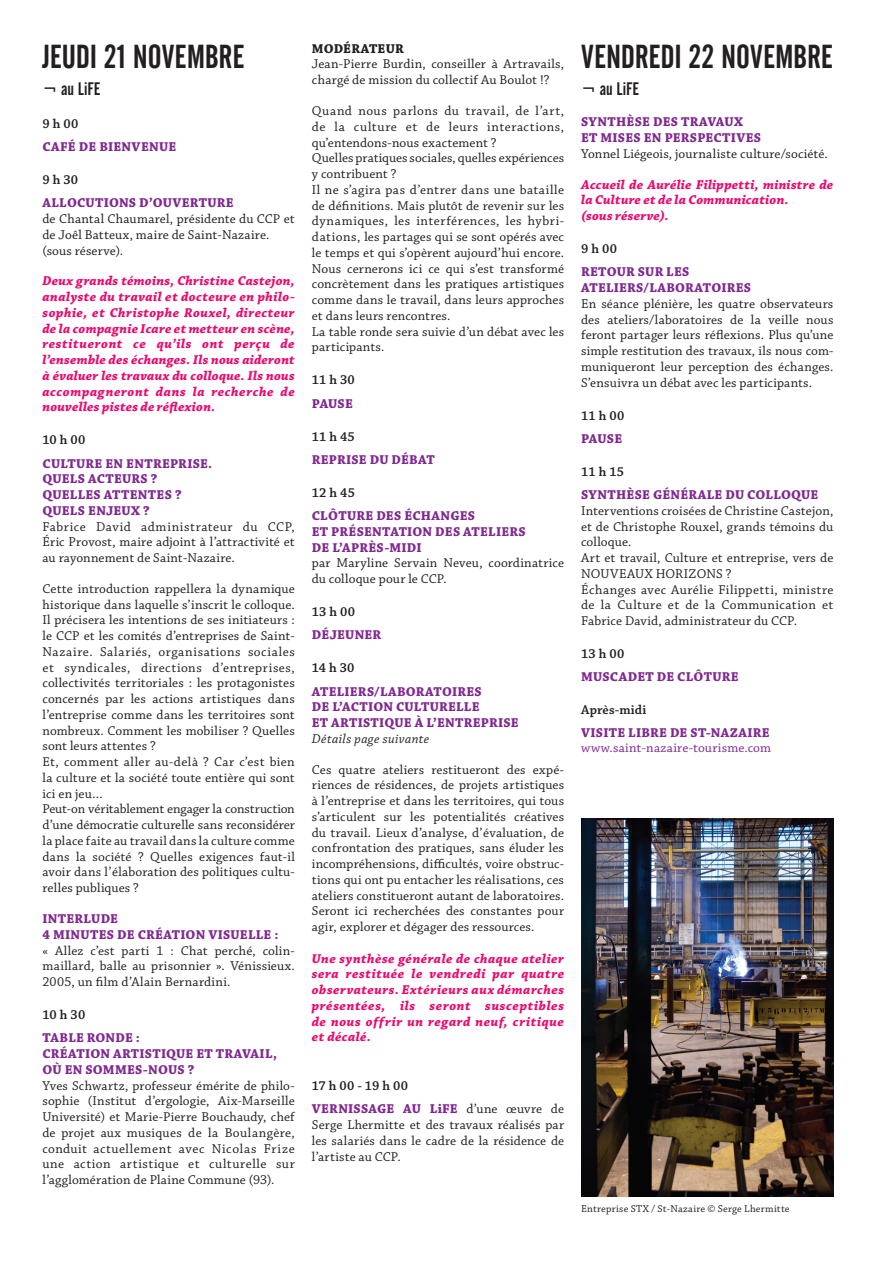
<style>
.page{position:relative;width:893px;height:1263px;background:#fff}
.page>*{position:absolute;margin:0;border:0;box-sizing:border-box;transform-origin:0 0}
.t1{font:33px "Alternate Gothic No 2 BT";color:#231f20}
.t2{font:18px "Alternate Gothic No 2 BT";letter-spacing:.005em;color:#231f20}
.t3{font:13.5px/15.8px "Chaparral Pro";letter-spacing:.015em;color:#231f20}
.t4{font:italic 700 13.5px/15.8px "Chaparral Pro";letter-spacing:.025em;color:#ec096d;text-align:justify}
.t5{font:700 13.5px/15.8px "Chaparral Pro";letter-spacing:.02em;color:#802990}
.t6{font:600 13.5px "Chaparral Pro";letter-spacing:.015em;color:#231f20}
.t7{font:13.5px "Chaparral Pro";letter-spacing:.02em;color:#802990}
.t8{font:italic 13.5px "Chaparral Pro";letter-spacing:.03em;color:#231f20}
.t9{font:700 13.5px "Chaparral Pro";letter-spacing:.015em;color:#231f20}
.t10{font:10.5px "Chaparral Pro";letter-spacing:.02em;color:#231f20}
.s1{font-weight:600;color:#231f20}
.s2{font-weight:400;color:#231f20}
</style>
<div class="page">
<img style="left:581px;top:818px;width:252px;height:379px">
<h1 class="t1" style="left:43px;top:38px;width:204px">JEUDI 21 NOVEMBRE</h1>
<h2 class="t2" style="left:43px;top:78px;width:59px">¬ au LiFE</h2>
<p class="t6" style="left:43px;top:116px;width:37px">9 h 00</p>
<p class="t5" style="left:43px;top:139px;width:135px">CAFÉ DE BIENVENUE</p>
<p class="t6" style="left:43px;top:172px;width:37px">9 h 30</p>
<p class="t5" style="left:43px;top:196px;width:193px">ALLOCUTIONS D’OUVERTURE</p>
<p class="t3" style="left:43px;top:211px;width:254px">de Chantal Chaumarel, présidente du CCP et de Joêl Batteux, maire de Saint-Nazaire. (sous réserve).</p>
<p class="t4" style="left:43px;top:274px;width:254px">Deux grands témoins, Christine Castejon, analyste du travail et docteure en philo&shy;sophie, et Christophe Rouxel, directeur de la compagnie Icare et metteur en scène, restitueront ce qu’ils ont perçu de l’ensemble des échanges. Ils nous aideront à évaluer les travaux du colloque. Ils nous accompagneront dans la recherche de nouvelles pistes de réflexion.</p>
<p class="t6" style="left:43px;top:432px;width:45px">10 h 00</p>
<p class="t5" style="left:43px;top:456px;width:171px">CULTURE EN ENTREPRISE.<br>QUELS ACTEURS ?<br>QUELLES ATTENTES ?<br>QUELS ENJEUX ?</p>
<p class="t3" style="left:43px;top:519px;width:254px;text-align:justify">Fabrice David administrateur du CCP, Éric Provost, maire adjoint à l’attractivité et au rayonnement de Saint-Nazaire.</p>
<p class="t3" style="left:43px;top:581px;width:254px">Cette introduction rappellera la dynamique historique dans laquelle s’inscrit le colloque.<br>Il précisera les intentions de ses initiateurs : le CCP et les comités d’entreprises de Saint-Nazaire. Salariés, organisations sociales et syndicales, directions d’entreprises, collectivités territoriales : les protagonistes concernés par les actions artistiques dans l’entreprise comme dans les territoires sont nombreux. Comment les mobiliser ? Quelles sont leurs attentes ?<br>Et, comment aller au-delà ? Car c’est bien la culture et la société toute entière qui sont ici en jeu…<br>Peut-on véritablement engager la construction d’une démocratie culturelle sans reconsidérer la place faite au travail dans la culture comme dans la société ? Quelles exigences faut-il avoir dans l’élaboration des politiques cultu&shy;relles publiques ?</p>
<p class="t5" style="left:43px;top:911px;width:237px">INTERLUDE<br>4 MINUTES DE CRÉATION VISUELLE :</p>
<p class="t3" style="left:43px;top:943px;width:254px;text-align:justify">« Allez c’est parti 1 : Chat perché, colin&shy;maillard, balle au prisonnier ». Vénissieux.<br>2005, un film d’Alain Bernardini.</p>
<p class="t6" style="left:43px;top:1007px;width:44px">10 h 30</p>
<p class="t5" style="left:43px;top:1031px;width:236px">TABLE RONDE :<br>CRÉATION ARTISTIQUE ET TRAVAIL,<br>OÙ EN SOMMES-NOUS ?</p>
<p class="t3" style="left:43px;top:1078px;width:254px;text-align:justify">Yves Schwartz, professeur émérite de philo&shy;sophie (Institut d’ergologie, Aix-Marseille Université) et Marie-Pierre Bouchaudy, chef de projet aux musiques de la Boulangère, conduit actuellement avec Nicolas Frize une action artistique et culturelle sur l’agglomération de Plaine Commune (93).</p>
<p class="t9" style="left:312px;top:40px;width:93px">MODÉRATEUR</p>
<p class="t3" style="left:312px;top:57px;width:254px">Jean-Pierre Burdin, conseiller à Artravails, chargé de mission du collectif Au Boulot !?</p>
<p class="t3" style="left:312px;top:103px;width:254px">Quand nous parlons du travail, de l’art, de la culture et de leurs interactions, qu’entendons-nous exactement ?<br>Quelles pratiques sociales, quelles expériences y contribuent ?<br>Il ne s’agira pas d’entrer dans une bataille de définitions. Mais plutôt de revenir sur les dynamiques, les interférences, les hybri&shy;dations, les partages qui se sont opérés avec le temps et qui s’opèrent aujourd’hui encore.<br>Nous cernerons ici ce qui s’est transformé concrètement dans les pratiques artistiques comme dans le travail, dans leurs approches et dans leurs rencontres.<br>La table ronde sera suivie d’un débat avec les participants.</p>
<p class="t6" style="left:312px;top:372px;width:45px">11 h 30</p>
<p class="t5" style="left:312px;top:396px;width:43px">PAUSE</p>
<p class="t6" style="left:312px;top:429px;width:45px">11 h 45</p>
<p class="t5" style="left:312px;top:452px;width:124px">REPRISE DU DÉBAT</p>
<p class="t6" style="left:312px;top:485px;width:45px">12 h 45</p>
<p class="t5" style="left:312px;top:508px;width:215px">CLÔTURE DES ÉCHANGES<br>ET PRÉSENTATION DES ATELIERS<br>DE L’APRÈS-MIDI</p>
<p class="t3" style="left:312px;top:556px;width:254px">par Maryline Servain Neveu, coordinatrice du colloque pour le CCP.</p>
<p class="t6" style="left:312px;top:604px;width:45px">13 h 00</p>
<p class="t5" style="left:312px;top:628px;width:71px">DÉJEUNER</p>
<p class="t6" style="left:312px;top:660px;width:44px">14 h 30</p>
<p class="t5" style="left:312px;top:684px;width:208px">ATELIERS/LABORATOIRES<br>DE L’ACTION CULTURELLE<br>ET ARTISTIQUE À L’ENTREPRISE</p>
<p class="t8" style="left:312px;top:731px;width:119px">Détails page suivante</p>
<p class="t3" style="left:312px;top:762px;width:254px;text-align:justify">Ces quatre ateliers restitueront des expé&shy;riences de résidences, de projets artistiques à l’entreprise et dans les territoires, qui tous s’articulent sur les potentialités créatives du travail. Lieux d’analyse, d’évaluation, de confrontation des pratiques, sans éluder les incompréhensions, difficultés, voire obstruc&shy;tions qui ont pu entacher les réalisations, ces ateliers constitueront autant de laboratoires.<br>Seront ici recherchées des constantes pour agir, explorer et dégager des ressources.</p>
<p class="t4" style="left:312px;top:951px;width:254px">Une synthèse générale de chaque atelier sera restituée le vendredi par quatre observateurs. Extérieurs aux démarches présentées, ils seront susceptibles de nous offrir un regard neuf, critique et décalé.</p>
<p class="t5" style="left:312px;top:1075px;width:254px;line-height:23.2px"><span class="s1">17 h 00 - 19 h 00<br></span>VERNISSAGE AU LiFE <span class="s2">d’une œuvre de</span></p>
<p class="t3" style="left:312px;top:1117px;width:254px;text-align:justify">Serge Lhermitte et des travaux réalisés par les salariés dans le cadre de la résidence de l’artiste au CCP.</p>
<h1 class="t1" style="left:581px;top:38px;width:253px">VENDREDI 22 NOVEMBRE</h1>
<h2 class="t2" style="left:581px;top:78px;width:59px">¬ au LiFE</h2>
<p class="t5" style="left:581px;top:115px;width:182px">SYNTHÈSE DES TRAVAUX<br>ET MISES EN PERSPECTIVES</p>
<p class="t3" style="left:581px;top:146px;width:248px">Yonnel Liégeois, journaliste culture/société.</p>
<p class="t4" style="left:581px;top:177px;width:254px;text-align:left">Accueil de Aurélie Filippetti, ministre de la Culture et de la Communication.<br>(sous réserve).</p>
<p class="t6" style="left:581px;top:241px;width:37px">9 h 00</p>
<p class="t5" style="left:581px;top:265px;width:171px">RETOUR SUR LES<br>ATELIERS/LABORATOIRES</p>
<p class="t3" style="left:581px;top:296px;width:254px;text-align:justify">En séance plénière, les quatre observateurs des ateliers/laboratoires de la veille nous feront partager leurs réflexions. Plus qu’une simple restitution des travaux, ils nous com&shy;muniqueront leur perception des échanges.<br>S’ensuivra un débat avec les participants.</p>
<p class="t6" style="left:581px;top:408px;width:45px">11 h 00</p>
<p class="t5" style="left:581px;top:431px;width:43px">PAUSE</p>
<p class="t6" style="left:581px;top:464px;width:44px">11 h 15</p>
<p class="t5" style="left:581px;top:487px;width:239px">SYNTHÈSE GÉNÉRALE DU COLLOQUE</p>
<p class="t3" style="left:581px;top:503px;width:254px">Interventions croisées de Christine Castejon, et de Christophe Rouxel, grands témoins du colloque.<br>Art et travail, Culture et entreprise, vers de NOUVEAUX HORIZONS ?<br>Échanges avec Aurélie Filippetti, ministre de la Culture et de la Communication et Fabrice David, administrateur du CCP.</p>
<p class="t6" style="left:581px;top:646px;width:45px">13 h 00</p>
<p class="t5" style="left:581px;top:669px;width:159px">MUSCADET DE CLÔTURE</p>
<p class="t6" style="left:581px;top:702px;width:67px">Après-midi</p>
<p class="t5" style="left:581px;top:725px;width:190px">VISITE LIBRE DE ST-NAZAIRE</p>
<p class="t7" style="left:581px;top:740px;width:191px">www.saint-nazaire-tourisme.com</p>
<p class="t10" style="left:581px;top:1203px;width:210px">Entreprise STX / St-Nazaire © Serge Lhermitte</p>
</div>
